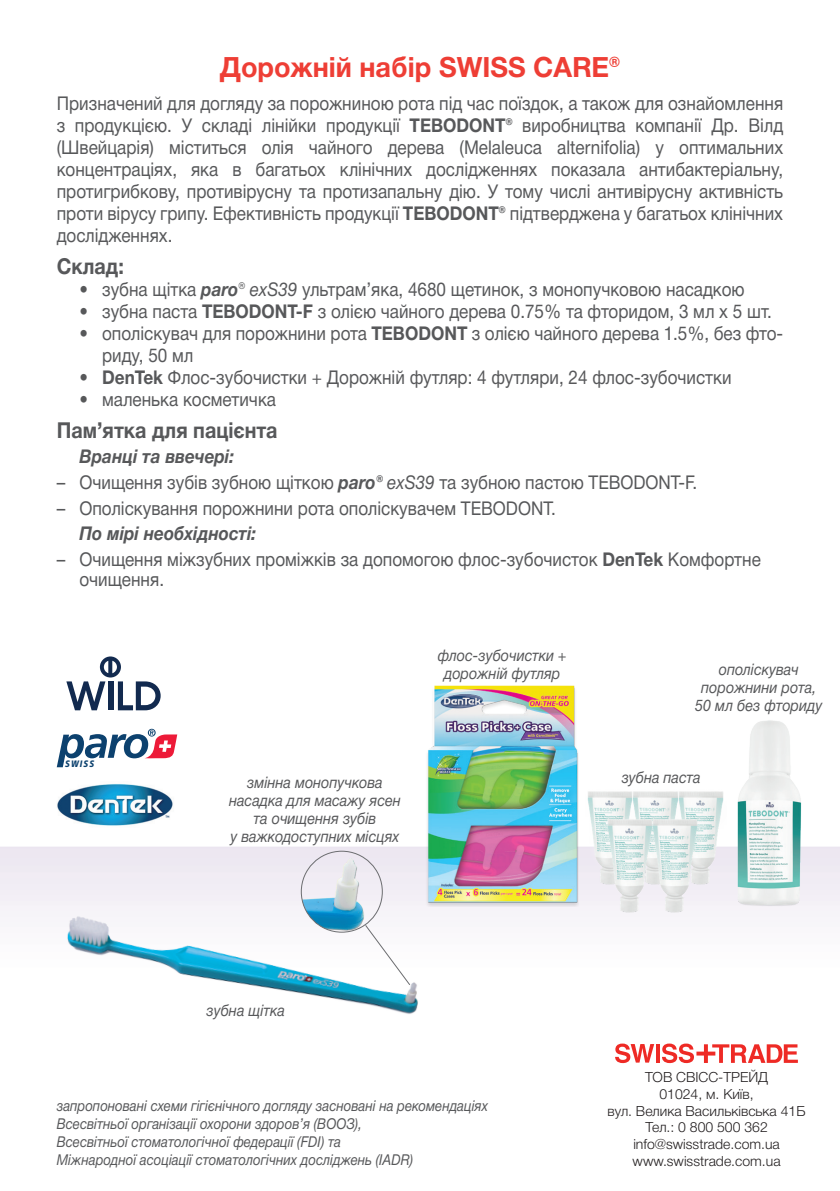
<style>
.page{position:relative;width:840px;height:1191px;background:#fff}
.page>*{position:absolute;margin:0;border:0;box-sizing:border-box;transform-origin:0 0}
.t1{font:700 28px "Helvetica Neue Cyr";color:#ee3e35}
.t2{font:700 22px "Helvetica Neue Cyr";color:#57585a;scale:.9 1}
.t3{font:19px/22px "Helvetica Neue Cyr";color:#57585a;scale:.9 1}
.t4{font:italic 700 19px "Helvetica Neue Cyr";color:#57585a;scale:.9 1}
.t5{font:italic 16px/18px "Helvetica Neue Cyr";color:#57585a;text-align:center;scale:.9 1}
.t6{font:italic 15px/18px "Helvetica Neue Cyr";color:#57585a;scale:.88 1}
.t7{font:300 14px/16.8px "Helvetica Neue Cyr";color:#231f20;text-align:center}
.t8{font:italic 900 9.4px "Frutiger LT Std";letter-spacing:.15em;color:#0c416e;scale:.82 1}
.s1{font-weight:700}
.s2{font-weight:700;font-style:italic}
.s3{font-style:italic}
</style>
<div class="page">
<img style="left:0;top:691px;width:839px;height:373px">
<img style="left:703px;top:719px;width:135px;height:193px">
<svg style="left:57px;top:729px;width:120px;height:38px"></svg>
<svg style="left:66px;top:656px;width:94px;height:54px"></svg>
<img style="left:64px;top:914px;width:368px;height:108px">
<img style="left:57px;top:782px;width:118px;height:47px">
<img style="left:301px;top:851px;width:78px;height:81px">
<div style="left:300px;top:850px;width:82px;height:82px;border:1px solid #6c6d70;border-radius:50%"></div>
<svg style="left:364px;top:924px;width:47px;height:62px"></svg>
<img style="left:425px;top:685px;width:153px;height:221px">
<img style="left:584px;top:788px;width:45px;height:102px">
<img style="left:629px;top:788px;width:46px;height:28px">
<img style="left:675px;top:788px;width:51px;height:102px">
<img style="left:604px;top:816px;width:45px;height:102px">
<img style="left:649px;top:816px;width:51px;height:102px">
<svg style="left:614px;top:1043px;width:39px;height:20px"></svg>
<svg style="left:655px;top:1044px;width:4px;height:18px"></svg>
<svg style="left:661px;top:1043px;width:136px;height:20px"></svg>
<h1 class="t1" style="left:220px;top:51px;width:401px">Дорожній набір SWISS CARE®</h1>
<p class="t3" style="left:57px;top:93px;width:808px;text-align:justify">Призначений для догляду за порожниною рота під час поїздок, а також для ознайомлення з продукцією. У складі лінійки продукції <span class="s1">TEBODONT®</span> виробництва компанії Др. Вілд (Швейцарія) міститься олія чайного дерева (Melaleuca alternifolia) у оптимальних концентраціях, яка в багатьох клінічних дослідженнях показала антибактеріальну, протигрибкову, противірусну та протизапальну дію. У тому числі антивірусну активність проти вірусу грипу. Ефективність продукції <span class="s1">TEBODONT®</span> підтверджена у багатьох клінічних дослідженнях.</p>
<p class="t2" style="left:57px;top:254px;width:76px">Склад:</p>
<p class="t3" style="left:79px;top:278px;width:740px">• зубна щітка <span class="s2">paro</span>® <span class="s3">exS39</span> ультрам’яка, 4680 щетинок, з монопучковою насадкою</p>
<p class="t3" style="left:79px;top:300px;width:770px">• зубна паста <span class="s1">TEBODONT-F</span> з олією чайного дерева 0.75% та фторидом, 3 мл х 5 шт.</p>
<p class="t3" style="left:102px;top:322px;width:757px;text-indent:-23px">• ополіскувач для порожнини рота <span class="s1">TEBODONT</span> з олією чайного дерева 1.5%, без фто&shy;риду, 50 мл</p>
<p class="t3" style="left:79px;top:366px;width:725px">• <span class="s1">DenTek</span> Флос-зубочистки + Дорожній футляр: 4 футляри, 24 флос-зубочистки</p>
<p class="t3" style="left:79px;top:388px;width:220px">• маленька косметичка</p>
<p class="t2" style="left:57px;top:417px;width:247px">Пам’ятка для пацієнта</p>
<p class="t4" style="left:79px;top:446px;width:173px">Вранці та ввечері:</p>
<p class="t3" style="left:57px;top:471px;width:712px">– Очищення зубів зубною щіткою <span class="s2">paro®</span> <span class="s3">exS39</span> та зубною пастою TEBODONT-F.</p>
<p class="t3" style="left:57px;top:497px;width:556px">– Ополіскування порожнини рота ополіскувачем TEBODONT.</p>
<p class="t4" style="left:79px;top:523px;width:198px">По мірі необхідності:</p>
<p class="t3" style="left:79px;top:549px;width:758px;line-height:20px;text-indent:-23px">– Очищення міжзубних проміжків за допомогою флос-зубочисток <span class="s1">DenTek</span> Комфортне очищення.</p>
<p class="t8" style="left:65px;top:758px;width:37px">SWISS</p>
<p class="t5" style="left:437px;top:646px;width:145px">флос-зубочистки + дорожній футляр</p>
<p class="t5" style="left:229px;top:774px;width:192px">змінна монопучкова насадка для масажу ясен та очищення зубів<br>у важкодоступних місцях</p>
<p class="t5" style="left:694px;top:660px;width:143px">ополіскувач порожнини рота,<br>50 мл без фториду</p>
<p class="t5" style="left:621px;top:768px;width:89px">зубна паста</p>
<p class="t5" style="left:206px;top:1002px;width:88px">зубна щітка</p>
<p class="t6" style="left:57px;top:1096px;width:491px">запропоновані схеми гігієнічного догляду засновані на рекомендаціях Всесвітньої організації охорони здоров’я (ВООЗ),<br>Всесвітньої стоматологічної федерації (FDI) та<br>Міжнародної асоціації стоматологічних досліджень (IADR)</p>
<p class="t7" style="left:607px;top:1068px;width:200px">ТОВ СВІСС-ТРЕЙД<br>01024, м. Київ,<br>вул. Велика Васильківська 41Б<br>Тел.: 0 800 500 362 info@swisstrade.com.ua www.swisstrade.com.ua</p>
</div>
